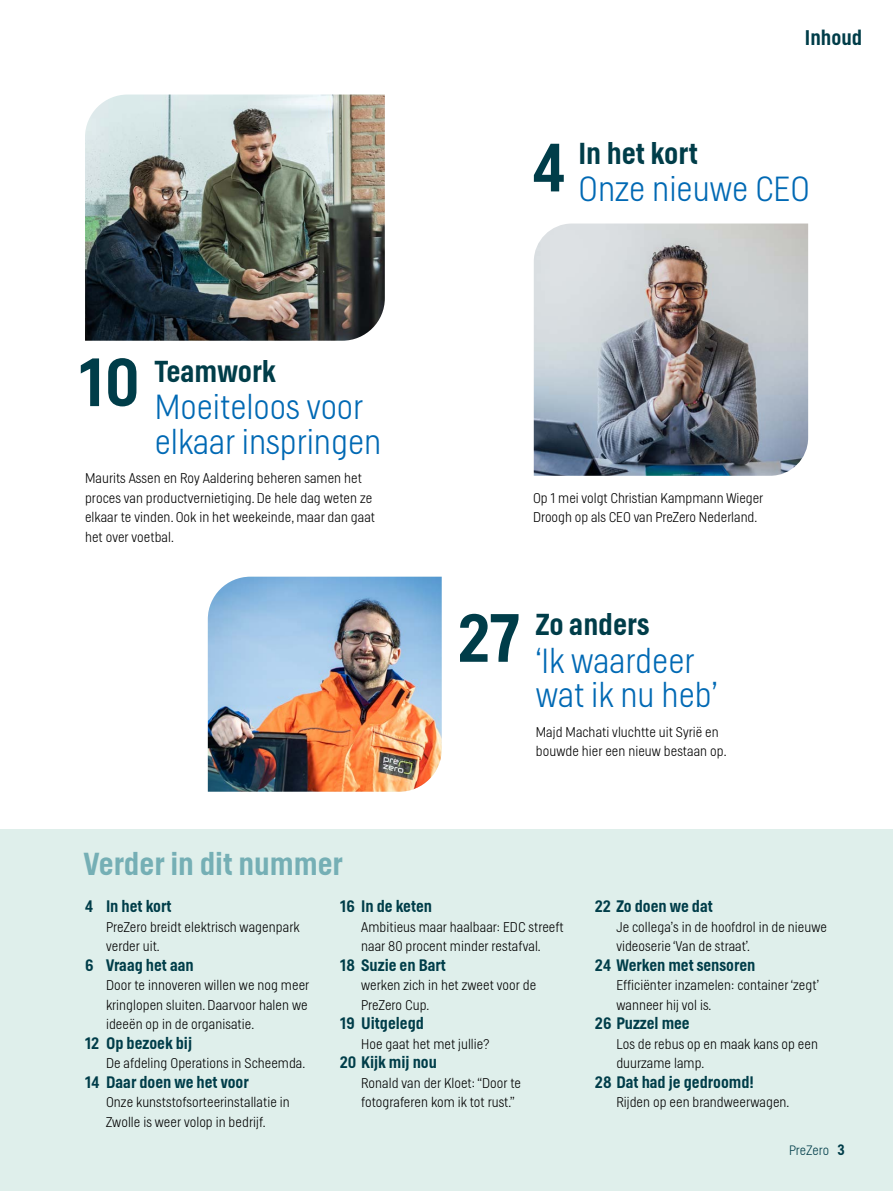
<style>
.page{position:relative;width:893px;height:1191px;background:#fff}
.page>*{position:absolute;margin:0;border:0;box-sizing:border-box;transform-origin:0 0}
.t1{font:500 67.5px "Helsinki";color:#003d49}
.t2{font:100 34.5px/34.5px "Helsinki";color:#0069b4}
.t3{font:500 31.5px "Helsinki";color:#75afb5}
.t4{font:500 30px "Helsinki";color:#003d49}
.t5{font:500 21px "Helsinki";color:#003d49}
.t6{font:500 16.5px "Helsinki";color:#003d49}
.t7{font:100 13.95px/19.5px "Helsinki";letter-spacing:.005em;color:#000}
.t8{font:100 13.5px "Helsinki";letter-spacing:.01em;color:#003d49}
.s1{font-weight:500;font-size:15px}
</style>
<div class="page">
<div style="left:0;top:829px;width:893px;height:362px;background:#dfefeb"></div>
<img style="left:85px;top:94px;width:300px;height:247px">
<img style="left:208px;top:576px;width:234px;height:215px">
<img style="left:534px;top:223px;width:274px;height:253px">
<h3 class="t5" style="left:805px;top:26px;width:59px">Inhoud</h3>
<h1 class="t1" style="left:79px;top:343px;width:62px">10</h1>
<h3 class="t4" style="left:155px;top:354px;width:123px">Teamwork</h3>
<h2 class="t2" style="left:155px;top:389px;width:228px">Moeiteloos voor elkaar inspringen</h2>
<p class="t7" style="left:85px;top:468px;width:292px">Maurits Assen en Roy Aaldering beheren samen het proces van productvernietiging. De hele dag weten ze elkaar te vinden. Ook in het weekeinde, maar dan gaat het over voetbal.</p>
<h3 class="t3" style="left:84px;top:845px;width:261px">Verder in dit nummer</h3>
<h1 class="t1" style="left:533px;top:128px;width:35px">4</h1>
<h3 class="t4" style="left:578px;top:136px;width:121px">In het kort</h3>
<h2 class="t2" style="left:578px;top:171px;width:233px">Onze nieuwe CEO</h2>
<p class="t7" style="left:533px;top:488px;width:232px">Op 1 mei volgt Christian Kampmann Wieger<br>Droogh op als CEO van PreZero Nederland.</p>
<h1 class="t1" style="left:459px;top:598px;width:62px">27</h1>
<h3 class="t4" style="left:536px;top:607px;width:115px">Zo anders</h3>
<h2 class="t2" style="left:536px;top:643px;width:183px">‘Ik waardeer wat ik nu heb’</h2>
<p class="t7" style="left:536px;top:722px;width:192px">Majd Machati vluchtte uit Syrië en bouwde hier een nieuw bestaan op.</p>
<p class="t6" style="left:85px;top:897px;width:88px">4 In het kort</p>
<p class="t7" style="left:106px;top:917px;width:195px">PreZero breidt elektrisch wagenpark verder uit.</p>
<p class="t6" style="left:85px;top:955px;width:110px">6 Vraag het aan</p>
<p class="t7" style="left:106px;top:975px;width:205px;text-align:justify">Door te innoveren willen we nog meer kringlopen sluiten. Daarvoor halen we ideeën op in de organisatie.</p>
<p class="t6" style="left:85px;top:1033px;width:109px">12 Op bezoek bij</p>
<p class="t7" style="left:106px;top:1053px;width:201px">De afdeling Operations in Scheemda.</p>
<p class="t6" style="left:85px;top:1072px;width:165px">14 Daar doen we het voor</p>
<p class="t7" style="left:106px;top:1092px;width:185px">Onze kunststofsorteerinstallatie in<br>Zwolle is weer volop in bedrijf.</p>
<p class="t6" style="left:340px;top:897px;width:93px">16 In de keten</p>
<p class="t7" style="left:361px;top:917px;width:204px">Ambitieus maar haalbaar: EDC streeft naar 80 procent minder restafval.</p>
<p class="t6" style="left:340px;top:955px;width:107px">18 Suzie en Bart</p>
<p class="t7" style="left:361px;top:975px;width:177px">werken zich in het zweet voor de<br>PreZero Cup.</p>
<p class="t6" style="left:340px;top:1014px;width:85px">19 Uitgelegd</p>
<p class="t7" style="left:361px;top:1034px;width:130px">Hoe gaat het met jullie?</p>
<p class="t6" style="left:340px;top:1053px;width:98px">20 Kijk mij nou</p>
<p class="t7" style="left:361px;top:1073px;width:161px">Ronald van der Kloet: “Door te fotograferen kom ik tot rust.”</p>
<p class="t6" style="left:595px;top:897px;width:119px">22 Zo doen we dat</p>
<p class="t7" style="left:616px;top:917px;width:212px">Je collega’s in de hoofdrol in de nieuwe videoserie ‘Van de straat’.</p>
<p class="t6" style="left:595px;top:955px;width:162px">24 Werken met sensoren</p>
<p class="t7" style="left:616px;top:975px;width:204px">Efficiënter inzamelen: container ‘zegt’ wanneer hij vol is.</p>
<p class="t6" style="left:595px;top:1014px;width:96px">26 Puzzel mee</p>
<p class="t7" style="left:616px;top:1034px;width:203px">Los de rebus op en maak kans op een duurzame lamp.</p>
<p class="t6" style="left:595px;top:1072px;width:160px">28 Dat had je gedroomd!</p>
<p class="t7" style="left:616px;top:1092px;width:175px">Rijden op een brandweerwagen.</p>
<p class="t8" style="left:789px;top:1142px;width:57px">PreZero <span class="s1">3</span></p>
</div>
